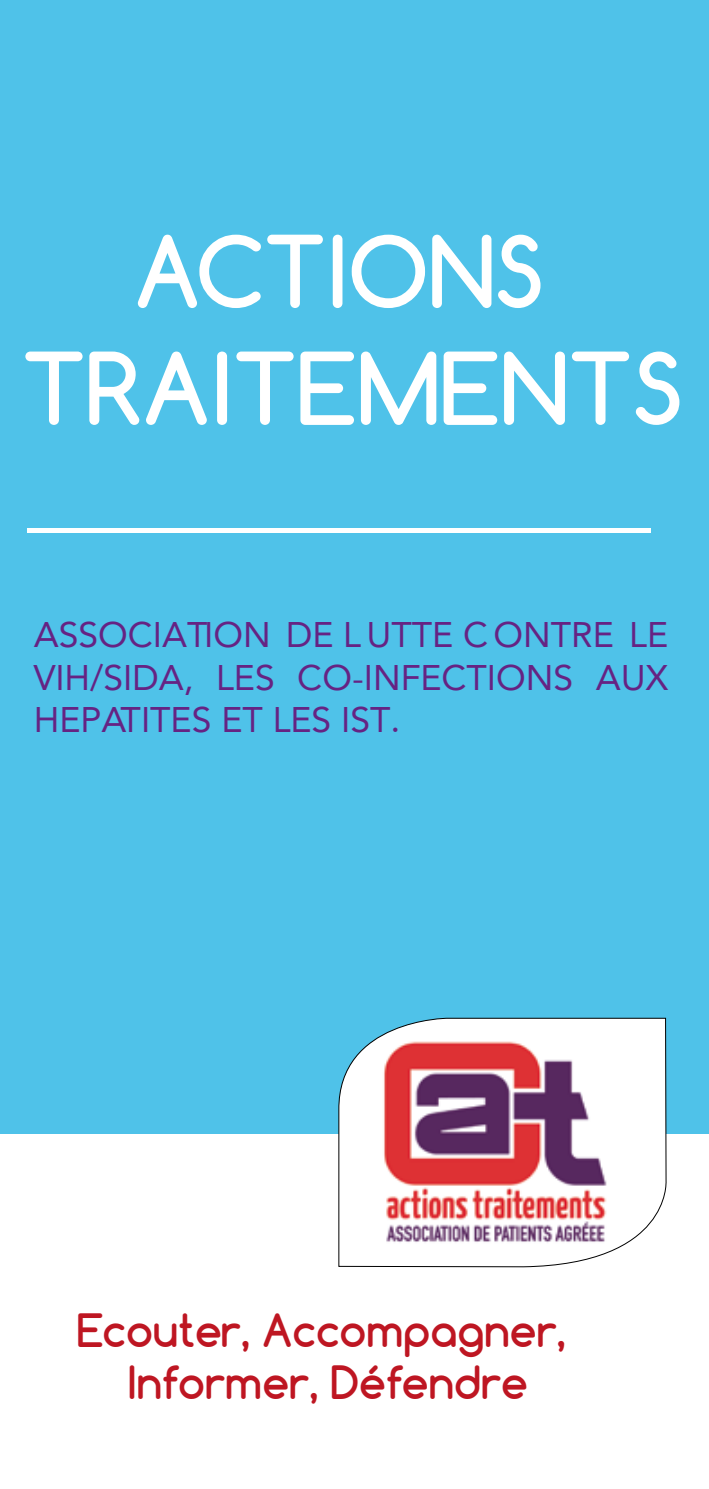
<style>
.page{position:relative;width:709px;height:1489px;background:#fff}
.page>*{position:absolute;margin:0;border:0;box-sizing:border-box;transform-origin:0 0}
.t1{font:700 93.75px "Comfortaa";color:#fff}
.t2{font:700 43px/51.8px "Comfortaa";color:#be1622;text-align:center}
.t3{font:35.5px/42.5px "Avenir";color:#662383;text-align:justify}
</style>
<div class="page">
<div style="left:0;top:0;width:709px;height:1133px;background:#4fc2e9"></div>
<svg style="left:338px;top:1017px;width:332px;height:251px"></svg>
<hr style="left:27px;top:528px;width:623px;height:4px;background:#fff">
<h1 class="t1" style="left:134px;top:213px;width:410px">ACTIONS</h1>
<h1 class="t1" style="left:22px;top:329px;width:662px">TRAITEMENTS</h1>
<p class="t3" style="left:34px;top:612px;width:636px">ASSOCIATION DE L UTTE C ONTRE LE VIH/SIDA, LES CO-INFECTIONS AUX HEPATITES ET LES IST.</p>
<p class="t2" style="left:77px;top:1304px;width:490px">Ecouter, Accompagner,<br>Informer, Défendre</p>
</div>
